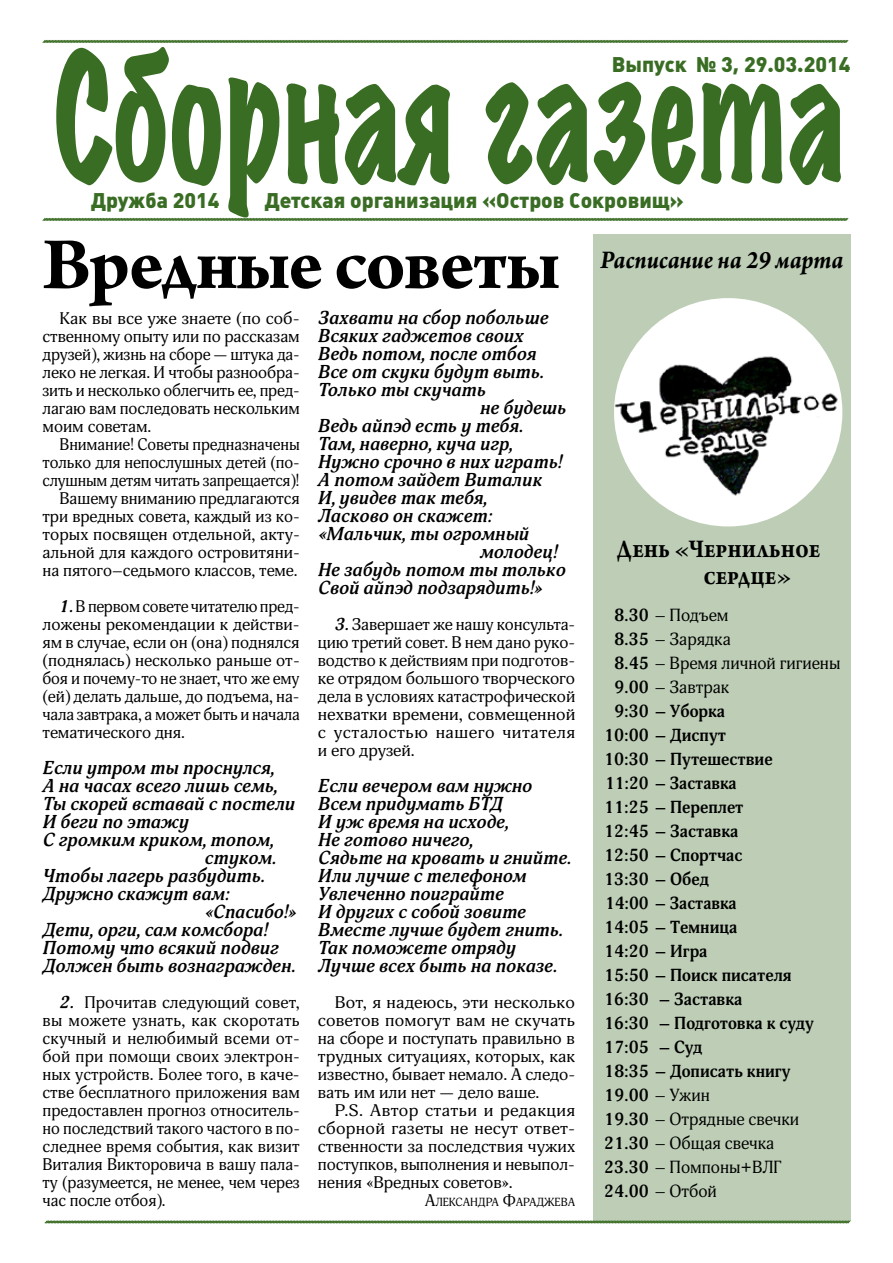
<style>
.page{position:relative;width:893px;height:1263px;background:#fff}
.page>*{position:absolute;margin:0;border:0;box-sizing:border-box;transform-origin:0 0}
.t1{font:expanded 160.5px "Marker Felt";color:#3a6d24;scale:.67 1}
.t2{font:700 78px "Arno Pro";letter-spacing:-.015em;color:#000}
.t3{font:700 27px/27px "Arno Pro";letter-spacing:-.005em;color:#000;scale:.85 1}
.t4{font:italic 700 27px "Arno Pro";letter-spacing:-.005em;color:#000;scale:.9 1}
.t5{font:900 21px "Plumb";color:#3a6d24}
.t6{font:italic 700 18px/18px "Adonis";color:#000}
.t7{font:700 17.25px "Adonis";color:#000}
.t8{font:17.25px "Adonis";color:#000}
.t9{font:16.5px/18px "Adonis";color:#000;text-align:justify}
.t10{font:16.5px/18px "Adonis";color:#000;text-align:justify;scale:1.08 1}
.t11{font:16.5px/18px "Adonis";color:#000;text-align:justify;scale:1.06 1}
.t12{font:11.55px "Adonis";color:#000}
.s1{font-weight:700;font-style:italic}
.s2{font-size:16.5px}
.s3{font-weight:700}
.s4{font-weight:400}
</style>
<div class="page">
<svg style="left:42px;top:40px;width:807px;height:3px;background:#5f884e"></svg>
<svg style="left:42px;top:218px;width:807px;height:3px;background:#60894e"></svg>
<svg style="left:44px;top:1220px;width:807px;height:4px;background:#82a274"></svg>
<div style="left:593px;top:234px;width:257px;height:986px;background:#beceb6"></div>
<img style="left:614px;top:298px;width:228px;height:228px;border-radius:114px">
<h1 class="t1" style="left:54px;top:0;width:1183px">Сборная газета</h1>
<p class="t5" style="left:612px;top:52px;width:240px">Выпуск № 3, 29.03.2014</p>
<p class="t5" style="left:91px;top:189px;width:130px">Дружба 2014</p>
<p class="t5" style="left:265px;top:189px;width:421px">Детская организация «Остров Сокровищ»</p>
<h2 class="t2" style="left:43px;top:219px;width:519px">Вредные советы</h2>
<p class="t11" style="left:43px;top:310px;width:244px;text-indent:17px">Как вы все уже знаете (по соб&shy;ственному опыту или по рассказам друзей), жизнь на сборе — штука да&shy;леко не легкая. И чтобы разнообра&shy;зить и несколько облегчить ее, пред&shy;лагаю вам последовать нескольким моим советам.</p>
<p class="t9" style="left:43px;top:436px;width:259px;text-align:right">Внимание! Советы предназначены только для непослушных детей (по&shy;слушным детям читать запрещается)!<br>Вашему вниманию предлагаются три вредных совета, каждый из ко&shy;торых посвящен отдельной, акту&shy;альной для каждого островитяни&shy;на пятого–седьмого классов, теме.</p>
<p class="t9" style="left:43px;top:598px;width:259px;text-indent:17px"><span class="s1">1.</span> В первом совете читателю пред&shy;ложены рекомендации к действи&shy;ям в случае, если он (она) поднялся (поднялась) несколько раньше от&shy;боя и почему-то не знает, что же ему (ей) делать дальше, до подъема, на&shy;чала завтрака, а может быть и начала тематического дня.</p>
<p class="t6" style="left:43px;top:759px;width:233px">Если утром ты проснулся,</p>
<p class="t6" style="left:43px;top:777px;width:236px">А на часах всего лишь семь,</p>
<p class="t6" style="left:43px;top:795px;width:254px">Ты скорей вставай с постели</p>
<p class="t6" style="left:43px;top:813px;width:148px">И беги по этажу</p>
<p class="t6" style="left:43px;top:831px;width:232px">С громким криком, топом,</p>
<p class="t6" style="left:205px;top:849px;width:73px">стуком.</p>
<p class="t6" style="left:43px;top:867px;width:224px">Чтобы лагерь разбудить.</p>
<p class="t6" style="left:43px;top:885px;width:189px">Дружно скажут вам:</p>
<p class="t6" style="left:205px;top:903px;width:93px">«Спасибо!»</p>
<p class="t6" style="left:43px;top:921px;width:226px">Дети, орги, сам комсбора!</p>
<p class="t6" style="left:43px;top:939px;width:237px">Потому что всякий подвиг</p>
<p class="t6" style="left:43px;top:957px;width:254px">Должен быть вознагражден.</p>
<p class="t9" style="left:43px;top:994px;width:259px;text-indent:17px"><span class="s1">2.</span> Прочитав следующий совет, вы можете узнать, как скоротать скучный и нелюбимый всеми от&shy;бой при помощи своих электрон&shy;ных устройств. Более того, в каче&shy;стве бесплатного приложения вам предоставлен прогноз относитель&shy;но последствий такого частого в по&shy;следнее время события, как визит Виталия Викторовича в вашу пала&shy;ту (разумеется, не менее, чем через час после отбоя).</p>
<p class="t6" style="left:318px;top:309px;width:232px">Захвати на сбор побольше</p>
<p class="t6" style="left:318px;top:327px;width:207px">Всяких гаджетов своих</p>
<p class="t6" style="left:318px;top:345px;width:220px">Ведь потом, после отбоя</p>
<p class="t6" style="left:318px;top:363px;width:227px">Все от скуки будут выть.</p>
<p class="t6" style="left:318px;top:381px;width:169px">Только ты скучать</p>
<p class="t6" style="left:480px;top:399px;width:88px">не будешь</p>
<p class="t6" style="left:318px;top:417px;width:207px">Ведь айпэд есть у тебя.</p>
<p class="t6" style="left:318px;top:435px;width:196px">Там, наверно, куча игр,</p>
<p class="t6" style="left:318px;top:453px;width:246px">Нужно срочно в них играть!</p>
<p class="t6" style="left:318px;top:471px;width:225px">А потом зайдет Виталик</p>
<p class="t6" style="left:318px;top:489px;width:171px">И, увидев так тебя,</p>
<p class="t6" style="left:318px;top:507px;width:176px">Ласково он скажет:</p>
<p class="t6" style="left:318px;top:525px;width:213px">«Мальчик, ты огромный</p>
<p class="t6" style="left:480px;top:543px;width:79px">молодец!</p>
<p class="t6" style="left:318px;top:561px;width:249px">Не забудь потом ты только</p>
<p class="t6" style="left:318px;top:579px;width:226px">Свой айпэд подзарядить!»</p>
<p class="t9" style="left:318px;top:616px;width:259px;text-indent:17px"><span class="s1">3.</span> Завершает же нашу консульта&shy;цию третий совет. В нем дано руко&shy;водство к действиям при подготов&shy;ке отрядом большого творческого дела в условиях катастрофической нехватки времени, совмещенной с усталостью нашего читателя и его друзей.</p>
<p class="t6" style="left:318px;top:777px;width:255px">Если вечером вам нужно<br>Всем придумать БТД<br>И уж время на исходе,<br>Не готово ничего,<br>Сядьте на кровать и гнийте.<br>Или лучше с телефоном<br>Увлеченно поиграйте<br>И других с собой зовите<br>Вместе лучше будет гнить.<br>Так поможете отряду<br>Лучше всех быть на показе.</p>
<p class="t10" style="left:318px;top:994px;width:240px;text-indent:17px">Вот, я надеюсь, эти несколько советов помогут вам не скучать на сборе и поступать правильно в трудных ситуациях, которых, как известно, бывает немало. А следо&shy;вать им или нет — дело ваше.</p>
<p class="t10" style="left:318px;top:1102px;width:240px;text-indent:17px">P.S. Автор статьи и редакция сборной газеты не несут ответ&shy;ственности за последствия чужих поступков, выполнения и невыпол&shy;нения «Вредных советов».</p>
<p class="t12" style="left:425px;top:1195px;width:151px"><span class="s2">А</span>лександра <span class="s2">Ф</span>араджева</p>
<h3 class="t4" style="left:600px;top:244px;width:271px">Расписание на 29 марта</h3>
<h3 class="t3" style="left:704px;top:537px;width:139px;text-indent:-87px">День «Чернильное сердце»</h3>
<p class="t8" style="left:614px;top:605px;width:116px"><span class="s3">8.30</span> – Подъем</p>
<p class="t8" style="left:614px;top:629px;width:118px"><span class="s3">8.35</span> – Зарядка</p>
<p class="t8" style="left:614px;top:653px;width:228px"><span class="s3">8.45</span> – Время личной гигиены</p>
<p class="t8" style="left:614px;top:677px;width:117px"><span class="s3">9.00</span> – Завтрак</p>
<p class="t7" style="left:614px;top:701px;width:112px">9:30 – Уборка</p>
<p class="t7" style="left:604px;top:725px;width:123px">10:00 – Диспут</p>
<p class="t7" style="left:604px;top:749px;width:170px">10:30 – Путешествие</p>
<p class="t7" style="left:605px;top:773px;width:133px">11:20 – Заставка</p>
<p class="t7" style="left:604px;top:797px;width:141px">11:25 – Переплет</p>
<p class="t7" style="left:604px;top:821px;width:136px">12:45 – Заставка</p>
<p class="t7" style="left:604px;top:845px;width:140px">12:50 – Спортчас</p>
<p class="t7" style="left:604px;top:869px;width:106px">13:30 – Обед</p>
<p class="t7" style="left:605px;top:893px;width:133px">14:00 – Заставка</p>
<p class="t7" style="left:604px;top:917px;width:135px">14:05 – Темница</p>
<p class="t7" style="left:604px;top:941px;width:105px">14:20 – Игра</p>
<p class="t7" style="left:604px;top:965px;width:189px">15:50 – Поиск писателя</p>
<p class="t7" style="left:604px;top:989px;width:140px">16:30 – Заставка</p>
<p class="t7" style="left:604px;top:1013px;width:211px">16:30 – Подготовка к суду</p>
<p class="t7" style="left:604px;top:1037px;width:100px">17:05 – Суд</p>
<p class="t7" style="left:604px;top:1061px;width:188px">18:35 – Дописать книгу</p>
<p class="t7" style="left:604px;top:1085px;width:107px">19.00 <span class="s4">– Ужин</span></p>
<p class="t8" style="left:604px;top:1109px;width:196px"><span class="s3">19.30</span> – Отрядные свечки</p>
<p class="t8" style="left:604px;top:1133px;width:172px"><span class="s3">21.30</span> – Общая свечка</p>
<p class="t8" style="left:604px;top:1157px;width:179px"><span class="s3">23.30</span> – Помпоны+ВЛГ</p>
<p class="t8" style="left:604px;top:1181px;width:114px"><span class="s3">24.00</span> – Отбой</p>
</div>
